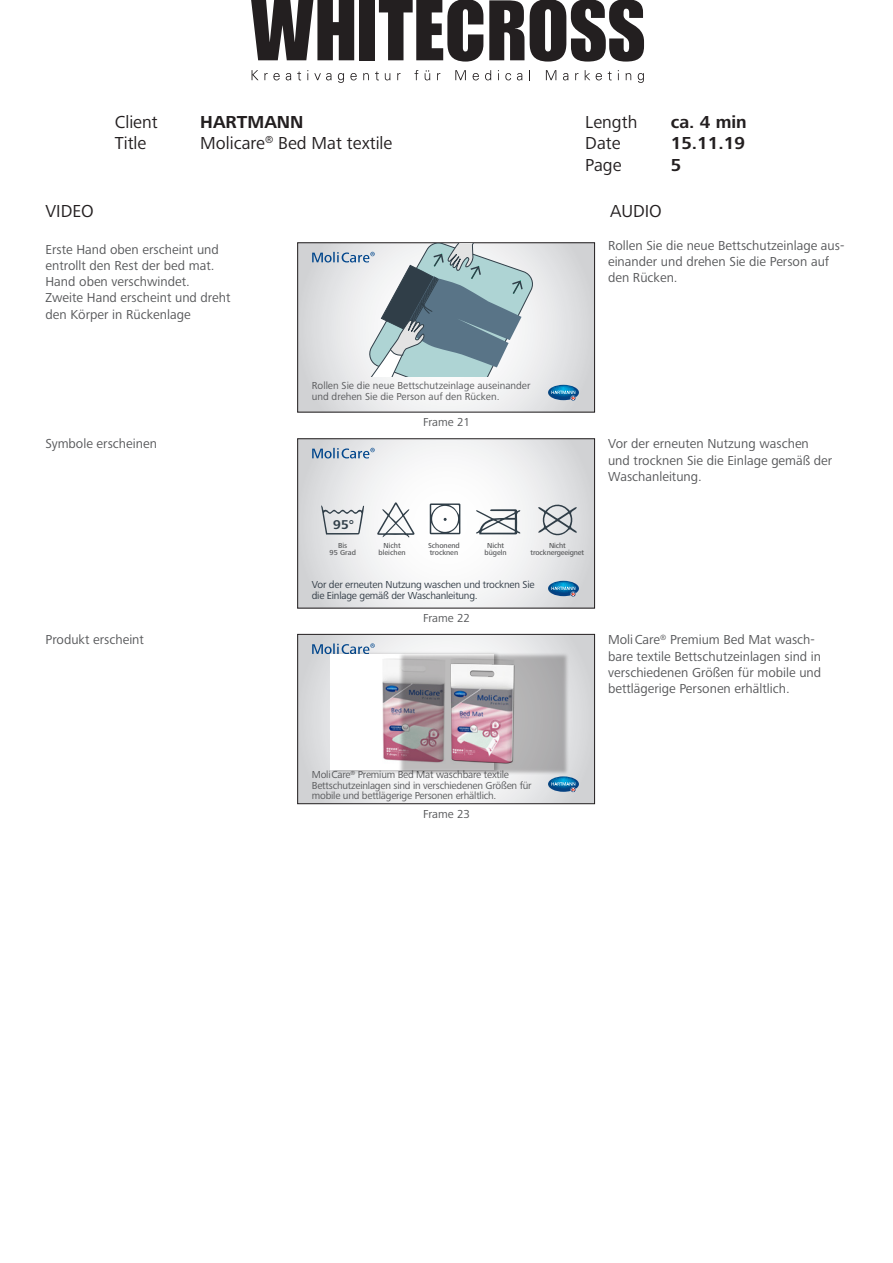
<style>
.page{position:relative;width:893px;height:1263px;background:#fff}
.page>*{position:absolute;margin:0;border:0;box-sizing:border-box;transform-origin:0 0}
.t1{font:18px "Frutiger Next LTW1 G";color:#231f20}
.t2{font:700 18px "Frutiger Next LTW1 G";color:#231f20}
.t3{font:13.5px/16.2px "Frutiger Next LTW1 G";color:#57585a}
.t4{font:700 13.2px "Frutiger Next LTW1 G";color:#303e48}
.t5{font:12px "Frutiger Next LTW1 G";color:#57585a}
.t6{font:10.5px/10.5px "Frutiger Next LTW1 G";letter-spacing:-.02em;color:#57585a}
.t7{font:10.5px/10.5px "Frutiger Next LTW1 G";color:#57585a}
.t8{font:10.5px/10.5px "Frutiger Next LTW1 G";letter-spacing:-.02em;color:#313b45}
.t9{font:500 7.5px/7.5px "Frutiger Next LTW1 G";letter-spacing:-.01em;color:#57585a;text-align:center}
</style>
<div class="page">
<svg style="left:252px;top:70px;width:28px;height:10px"></svg>
<svg style="left:286px;top:73px;width:5px;height:7px"></svg>
<svg style="left:297px;top:71px;width:4px;height:9px"></svg>
<svg style="left:314px;top:73px;width:17px;height:7px"></svg>
<svg style="left:338px;top:73px;width:6px;height:10px"></svg>
<svg style="left:350px;top:73px;width:7px;height:7px"></svg>
<svg style="left:363px;top:73px;width:6px;height:7px"></svg>
<svg style="left:375px;top:71px;width:4px;height:9px"></svg>
<svg style="left:385px;top:73px;width:5px;height:7px"></svg>
<svg style="left:397px;top:73px;width:4px;height:7px"></svg>
<svg style="left:414px;top:70px;width:4px;height:10px"></svg>
<svg style="left:425px;top:70px;width:5px;height:10px"></svg>
<svg style="left:455px;top:70px;width:11px;height:10px"></svg>
<svg style="left:473px;top:73px;width:6px;height:7px"></svg>
<svg style="left:485px;top:70px;width:6px;height:10px"></svg>
<svg style="left:505px;top:73px;width:6px;height:7px"></svg>
<svg style="left:517px;top:73px;width:5px;height:7px"></svg>
<svg style="left:546px;top:70px;width:10px;height:10px"></svg>
<svg style="left:563px;top:73px;width:5px;height:7px"></svg>
<svg style="left:575px;top:73px;width:3px;height:7px"></svg>
<svg style="left:585px;top:70px;width:5px;height:10px"></svg>
<svg style="left:596px;top:73px;width:6px;height:7px"></svg>
<svg style="left:608px;top:71px;width:4px;height:9px"></svg>
<svg style="left:626px;top:73px;width:5px;height:7px"></svg>
<svg style="left:638px;top:73px;width:6px;height:10px"></svg>
<div style="left:360px;top:0;width:15px;height:60px;background:#231f20"></div>
<svg style="left:379px;top:0;width:104px;height:62px"></svg>
<svg style="left:489px;top:0;width:35px;height:60px;background:#444142"></svg>
<svg style="left:530px;top:0;width:114px;height:62px"></svg>
<svg style="left:251px;top:0;width:103px;height:60px"></svg>
<svg style="left:299px;top:244px;width:294px;height:166px"></svg>
<div style="left:297px;top:242px;width:298px;height:170px;border:1px solid #231f20"></div>
<svg style="left:299px;top:636px;width:294px;height:166px"></svg>
<div style="left:297px;top:634px;width:298px;height:170px;border:1px solid #231f20"></div>
<svg style="left:299px;top:440px;width:294px;height:166px"></svg>
<div style="left:297px;top:438px;width:298px;height:170px;border:1px solid #231f20"></div>
<svg style="left:548px;top:385px;width:31px;height:15px"></svg>
<svg style="left:548px;top:581px;width:31px;height:15px"></svg>
<svg style="left:312px;top:448px;width:63px;height:10px"></svg>
<svg style="left:548px;top:776px;width:31px;height:16px"></svg>
<svg style="left:312px;top:643px;width:63px;height:11px"></svg>
<div style="left:330px;top:651px;width:171px;height:123px;background:#231f20;opacity:.3"></div>
<img style="left:330px;top:654px;width:68px;height:116px">
<div style="left:398px;top:652px;width:171px;height:123px;background:#231f20;opacity:.3"></div>
<img style="left:399px;top:655px;width:163px;height:115px">
<svg style="left:476px;top:509px;width:44px;height:25px"></svg>
<svg style="left:377px;top:502px;width:38px;height:35px"></svg>
<svg style="left:321px;top:505px;width:43px;height:29px"></svg>
<svg style="left:430px;top:503px;width:30px;height:31px"></svg>
<svg style="left:538px;top:502px;width:39px;height:35px"></svg>
<svg style="left:312px;top:243px;width:223px;height:133px"></svg>
<h1 class="t1" style="left:115px;top:111px;width:44px">Client</h1>
<h1 class="t2" style="left:200px;top:111px;width:105px">HARTMANN</h1>
<h1 class="t1" style="left:115px;top:133px;width:33px">Title</h1>
<h1 class="t1" style="left:200px;top:133px;width:194px">Molicare<sup>®</sup> Bed Mat textile</h1>
<h1 class="t1" style="left:585px;top:111px;width:54px">Length</h1>
<h1 class="t2" style="left:671px;top:111px;width:77px">ca. 4 min</h1>
<h1 class="t1" style="left:585px;top:133px;width:37px">Date</h1>
<h1 class="t2" style="left:671px;top:133px;width:76px">15.11.19</h1>
<h1 class="t1" style="left:585px;top:155px;width:38px">Page</h1>
<h1 class="t2" style="left:671px;top:155px;width:12px">5</h1>
<h1 class="t1" style="left:45px;top:201px;width:50px">VIDEO</h1>
<h1 class="t1" style="left:610px;top:201px;width:53px">AUDIO</h1>
<p class="t3" style="left:45px;top:242px;width:175px">Erste Hand oben erscheint und entrollt den Rest der bed mat.</p>
<p class="t3" style="left:45px;top:274px;width:146px">Hand oben verschwindet.</p>
<p class="t3" style="left:45px;top:290px;width:187px">Zweite Hand erscheint und dreht den Körper in Rückenlage</p>
<p class="t3" style="left:608px;top:237px;width:238px">Rollen Sie die neue Bettschutzeinlage aus&shy;einander und drehen Sie die Person auf den Rücken.</p>
<p class="t7" style="left:312px;top:381px;width:220px">Rollen Sie die neue Bettschutzeinlage auseinander und drehen Sie die Person auf den Rücken.</p>
<p class="t5" style="left:423px;top:415px;width:49px">Frame 21</p>
<p class="t3" style="left:45px;top:436px;width:113px">Symbole erscheinen</p>
<p class="t3" style="left:608px;top:436px;width:226px">Vor der erneuten Nutzung waschen und trocknen Sie die Einlage gemäß der<br>Waschanleitung.</p>
<p class="t4" style="left:333px;top:517px;width:22px">95°</p>
<p class="t9" style="left:338px;top:542px;width:11px">Bis</p>
<p class="t9" style="left:330px;top:549px;width:28px">95 Grad</p>
<p class="t9" style="left:378px;top:542px;width:29px">Nicht bleichen</p>
<p class="t9" style="left:428px;top:542px;width:33px;text-align:left">Schonend trocknen</p>
<p class="t9" style="left:487px;top:542px;width:18px">Nicht</p>
<p class="t9" style="left:485px;top:549px;width:24px">bügeln</p>
<p class="t9" style="left:549px;top:542px;width:18px">Nicht</p>
<p class="t9" style="left:531px;top:549px;width:55px">trocknergeeignet</p>
<p class="t8" style="left:312px;top:580px;width:224px">Vor der erneuten Nutzung waschen und trocknen Sie die Einlage gemäß der Waschanleitung.</p>
<p class="t5" style="left:423px;top:611px;width:49px">Frame 22</p>
<p class="t3" style="left:45px;top:632px;width:100px">Produkt erscheint</p>
<p class="t3" style="left:608px;top:632px;width:215px">MoliCare<sup>®</sup> Premium Bed Mat wasch&shy;bare textile Bettschutzeinlagen sind in verschiedenen Größen für mobile und bettlägerige Personen erhältlich.</p>
<p class="t6" style="left:312px;top:770px;width:221px">MoliCare<sup>®</sup> Premium Bed Mat waschbare textile<br>Bettschutzeinlagen sind in verschiedenen Größen für mobile und bettlägerige Personen erhältlich.</p>
<p class="t5" style="left:423px;top:807px;width:49px">Frame 23</p>
</div>
